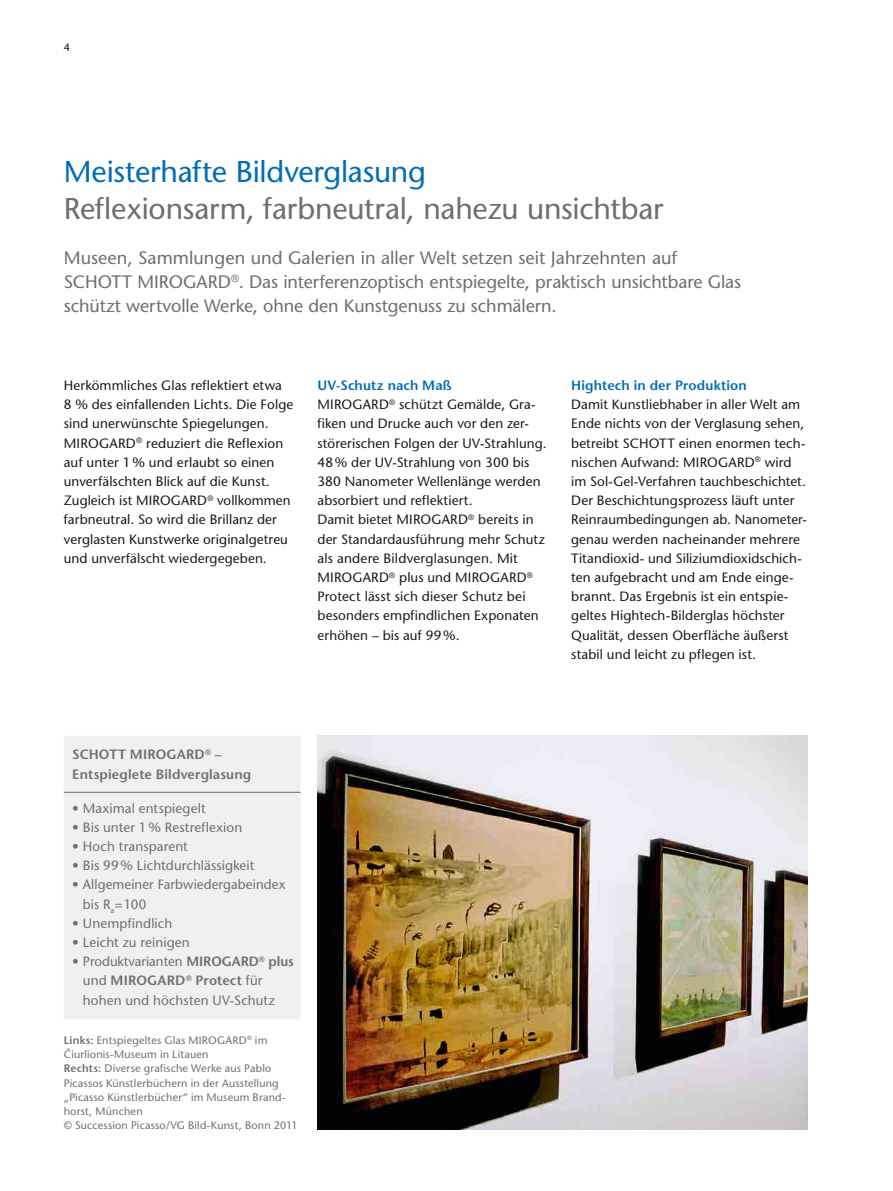
<style>
.page{position:relative;width:893px;height:1191px;background:#fff}
.page>*{position:absolute;margin:0;border:0;box-sizing:border-box;transform-origin:0 0}
.t1{font:500 30px "Stone Sans Std";letter-spacing:-.01em;color:#6f6f6e}
.t2{font:500 30px "Stone Sans Std";letter-spacing:-.01em;color:#006db8}
.t3{font:500 18px/24px "Stone Sans Std";color:#6f6f6e}
.t4{font:500 13.5px/19.2px "Stone Sans Std";letter-spacing:.01em;color:#1a1a18}
.t5{font:500 13.5px/19.2px "Stone Sans Std";letter-spacing:.005em;color:#6f6f6e}
.t6{font:600 13.5px/19.2px "Stone Sans Std";letter-spacing:.01em;color:#6f6f6e}
.t7{font:600 13.5px "Stone Sans Std";letter-spacing:.01em;color:#006db8}
.t8{font:500 10.8px/14.2px "Stone Sans Std";letter-spacing:.015em;color:#6f6f6e}
.t9{font:500 10.8px "Stone Sans Std";color:#1a1a18}
.s1{font-weight:600;color:#006db8}
.s2{font-weight:600}
</style>
<div class="page">
<div style="left:64px;top:736px;width:236px;height:283px;background:#f0f0f0"></div>
<hr style="left:64px;top:792px;width:236px;height:1px;background:#6f6f6e">
<img style="left:317px;top:735px;width:491px;height:394px">
<p class="t9" style="left:64px;top:40px;width:8px">4</p>
<h1 class="t2" style="left:64px;top:153px;width:364px">Meisterhafte Bildverglasung</h1>
<h1 class="t1" style="left:64px;top:191px;width:601px">Reflexionsarm, farbneutral, nahezu unsichtbar</h1>
<h2 class="t3" style="left:64px;top:246px;width:679px">Museen, Sammlungen und Galerien in aller Welt setzen seit Jahrzehnten auf<br>SCHOTT MIROGARD<sup>®</sup>. Das interferenzoptisch entspiegelte, praktisch unsichtbare Glas schützt wertvolle Werke, ohne den Kunstgenuss zu schmälern.</h2>
<p class="t4" style="left:64px;top:376px;width:231px">Herkömmliches Glas reflektiert etwa<br>8 % des einfallenden Lichts. Die Folge sind unerwünschte Spiegelungen.<br>MIROGARD<sup>®</sup> reduziert die Reflexion auf unter 1% und erlaubt so einen unverfälschten Blick auf die Kunst.<br>Zugleich ist MIROGARD<sup>®</sup> vollkommen farbneutral. So wird die Brillanz der verglasten Kunstwerke originalgetreu und unverfälscht wiedergegeben.</p>
<p class="t4" style="left:317px;top:376px;width:231px"><span class="s1">UV-Schutz nach Maß<br></span>MIROGARD<sup>®</sup> schützt Gemälde, Gra&shy;fiken und Drucke auch vor den zer&shy;störerischen Folgen der UV-Strahlung.<br>48% der UV-Strahlung von 300 bis<br>380 Nanometer Wellenlänge werden absorbiert und reflektiert.<br>Damit bietet MIROGARD<sup>®</sup> bereits in der Standardausführung mehr Schutz als andere Bildverglasungen. Mit<br>MIROGARD<sup>®</sup> plus und MIROGARD<sup>®<br></sup>Protect lässt sich dieser Schutz bei besonders empfindlichen Exponaten erhöhen – bis auf 99%.</p>
<p class="t7" style="left:571px;top:377px;width:177px">Hightech in der Produktion</p>
<p class="t4" style="left:571px;top:395px;width:237px">Damit Kunstliebhaber in aller Welt am Ende nichts von der Verglasung sehen, betreibt SCHOTT einen enormen tech&shy;nischen Aufwand: MIROGARD<sup>®</sup> wird im Sol-Gel-Verfahren tauchbeschichtet.<br>Der Beschichtungsprozess läuft unter Reinraumbedingungen ab. Nanometer&shy;genau werden nacheinander mehrere Titandioxid- und Siliziumdioxidschich&shy;ten aufgebracht und am Ende einge&shy;brannt. Das Ergebnis ist ein entspie&shy;geltes Hightech-Bilderglas höchster Qualität, dessen Oberfläche äußerst stabil und leicht zu pflegen ist.</p>
<p class="t6" style="left:72px;top:745px;width:181px">SCHOTT MIROGARD<sup>®</sup> –<br>Entspieglete Bildverglasung</p>
<p class="t5" style="left:72px;top:798px;width:135px">• Maximal entspiegelt</p>
<p class="t5" style="left:72px;top:817px;width:172px">• Bis unter 1% Restreflexion</p>
<p class="t5" style="left:72px;top:836px;width:117px">• Hoch transparent</p>
<p class="t5" style="left:72px;top:856px;width:184px">• Bis 99% Lichtdurchlässigkeit</p>
<p class="t5" style="left:83px;top:875px;width:204px;text-indent:-11px">• Allgemeiner Farbwiedergabeindex bis R<sub>a</sub>=100</p>
<p class="t5" style="left:72px;top:913px;width:102px">• Unempfindlich</p>
<p class="t5" style="left:72px;top:932px;width:119px">• Leicht zu reinigen</p>
<p class="t5" style="left:83px;top:952px;width:212px;text-indent:-11px">• Produktvarianten <span class="s2">MIROGARD</span><sup>®</sup> <span class="s2">plus </span>und <span class="s2">MIROGARD</span><sup>®</sup> <span class="s2">Protect</span> für hohen und höchsten UV-Schutz</p>
<p class="t8" style="left:64px;top:1033px;width:236px"><span class="s2">Links:</span> Entspiegeltes Glas MIROGARD<sup>®</sup> im Cˇiurlionis-Museum in Litauen<br><span class="s2">Rechts:</span> Diverse grafische Werke aus Pablo Picassos Künstlerbüchern in der Ausstellung „Picasso Künstlerbücher“ im Museum Brand&shy;horst, München<br>© Succession Picasso/VG Bild-Kunst, Bonn 2011</p>
</div>
